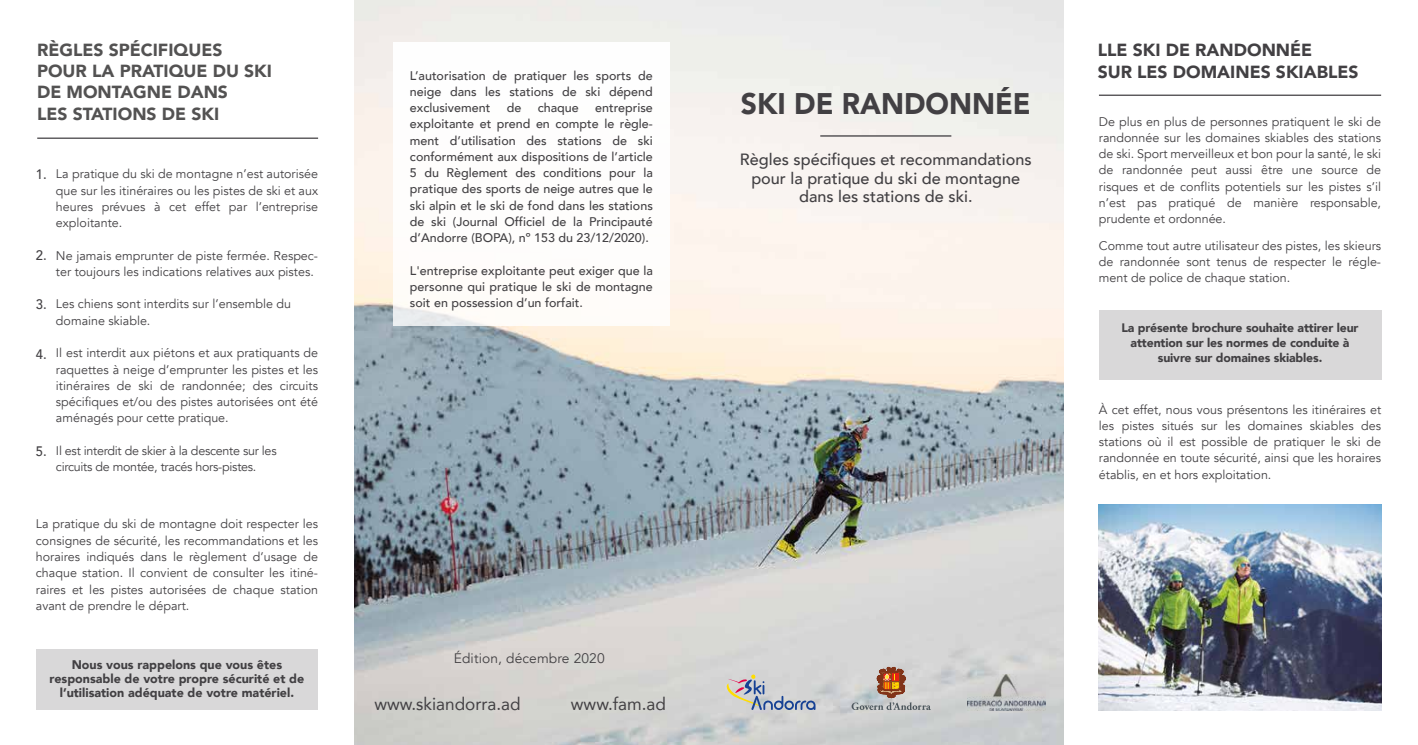
<style>
.page{position:relative;width:1418px;height:745px;background:#fff}
.page>*{position:absolute;margin:0;border:0;box-sizing:border-box;transform-origin:0 0}
.t1{font:900 29.75px "Avenir";color:#424043;scale:.95 1}
.t2{font:900 17.5px/21.2px "Avenir";color:#535252}
.t3{font:900 17.5px/21.2px "Avenir";color:#424043}
.t4{font:17.5px "Avenir";color:#424043}
.t5{font:500 16.25px/18.8px "Avenir";color:#424043;text-align:center}
.t6{font:13.75px "Avenir";letter-spacing:.01em;color:#424043}
.t7{font:500 13.75px "Avenir";color:#424043;scale:.95 1}
.t8{font:12.5px/16.2px "Avenir";color:#424043;text-align:justify}
.t9{font:500 12.5px/16.2px "Avenir";color:#424043;text-align:justify}
.t10{font:900 12.5px/13.8px "Avenir";color:#424043;text-align:center}
.t11{font:12.5px/16.2px "Avenir";letter-spacing:-.02em;color:#424043}
.t12{font:900 12.25px/15px "Avenir";letter-spacing:-.01em;color:#424043;text-align:center}
</style>
<div class="page">
<img style="left:354px;top:0;width:709px;height:744px">
<hr style="left:1098px;top:94px;width:282px;height:2px;background:#424043">
<img style="left:1098px;top:504px;width:282px;height:205px">
<img style="left:967px;top:674px;width:78px;height:35px">
<svg style="left:726px;top:673px;width:89px;height:36px"></svg>
<div style="left:36px;top:649px;width:282px;height:60px;background:#d9d8d9"></div>
<hr style="left:37px;top:137px;width:281px;height:2px;background:#424043">
<hr style="left:820px;top:135px;width:131px;height:1px;background:#424043">
<svg style="left:851px;top:666px;width:80px;height:43px"></svg>
<div style="left:393px;top:43px;width:276px;height:282px;background:#fefdfc"></div>
<div style="left:1098px;top:309px;width:282px;height:70px;background:#d9d8d9"></div>
<h2 class="t2" style="left:37px;top:40px;width:236px">RÈGLES SPÉCIFIQUES<br>POUR LA PRATIQUE DU SKI<br>DE MONTAGNE DANS<br>LES STATIONS DE SKI</h2>
<p class="t7" style="left:36px;top:165px;width:13px">1.</p>
<p class="t7" style="left:36px;top:246px;width:13px">2.</p>
<p class="t7" style="left:36px;top:295px;width:13px">3.</p>
<p class="t7" style="left:36px;top:344px;width:13px">4.</p>
<p class="t7" style="left:36px;top:441px;width:13px">5.</p>
<p class="t8" style="left:56px;top:166px;width:264px">La pratique du ski de montagne n’est autorisée que sur les itinéraires ou les pistes de ski et aux heures prévues à cet effet par l’entreprise exploitante.</p>
<p class="t8" style="left:56px;top:247px;width:264px">Ne jamais emprunter de piste fermée. Respec&shy;ter toujours les indications relatives aux pistes.</p>
<p class="t8" style="left:56px;top:296px;width:237px">Les chiens sont interdits sur l’ensemble du domaine skiable.</p>
<p class="t8" style="left:56px;top:345px;width:264px">Il est interdit aux piétons et aux pratiquants de raquettes à neige d’emprunter les pistes et les itinéraires de ski de randonnée; des circuits spécifiques et/ou des pistes autorisées ont été aménagés pour cette pratique.</p>
<p class="t11" style="left:56px;top:442px;width:222px">Il est interdit de skier à la descente sur les circuits de montée, tracés hors-pistes.</p>
<p class="t8" style="left:36px;top:516px;width:284px">La pratique du ski de montagne doit respecter les consignes de sécurité, les recommandations et les horaires indiqués dans le règlement d’usage de chaque station. Il convient de consulter les itiné&shy;raires et les pistes autorisées de chaque station avant de prendre le départ.</p>
<p class="t10" style="left:50px;top:658px;width:256px">Nous vous rappelons que vous êtes responsable de votre propre sécurité et de l’utilisation adéquate de votre matériel.</p>
<p class="t9" style="left:410px;top:67px;width:244px">L’autorisation de pratiquer les sports de neige dans les stations de ski dépend exclusivement</p>
<p class="t9" style="left:507px;top:100px;width:16px">de</p>
<p class="t9" style="left:538px;top:100px;width:43px">chaque</p>
<p class="t9" style="left:410px;top:100px;width:244px;text-indent:185px">entreprise exploitante et prend en compte le règle&shy;ment d’utilisation des stations de ski conformément aux dispositions de l’article 5 du Règlement des conditions pour la pratique des sports de neige autres que le ski alpin et le ski de fond dans les stations de ski (Journal Officiel de la Principauté d’Andorre (BOPA), nº 153 du 23/12/2020).</p>
<p class="t9" style="left:410px;top:262px;width:244px">L'entreprise exploitante peut exiger que la personne qui pratique le ski de montagne soit en possession d’un forfait.</p>
<p class="t6" style="left:454px;top:648px;width:152px">Édition, décembre 2020</p>
<h2 class="t4" style="left:374px;top:692px;width:148px">www.skiandorra.ad</h2>
<h2 class="t4" style="left:571px;top:692px;width:97px">www.fam.ad</h2>
<h1 class="t1" style="left:741px;top:85px;width:307px">SKI DE RANDONNÉE</h1>
<h3 class="t5" style="left:740px;top:150px;width:293px">Règles spécifiques et recommandations pour la pratique du ski de montagne dans les stations de ski.</h3>
<h2 class="t3" style="left:1097px;top:40px;width:262px">LLE SKI DE RANDONNÉE<br>SUR LES DOMAINES SKIABLES</h2>
<p class="t8" style="left:1098px;top:113px;width:284px">De plus en plus de personnes pratiquent le ski de randonnée sur les domaines skiables des stations de ski. Sport merveilleux et bon pour la santé, le ski de randonnée peut aussi être une source de risques et de conflits potentiels sur les pistes s’il n’est pas pratiqué de manière responsable, prudente et ordonnée.</p>
<p class="t8" style="left:1098px;top:237px;width:284px">Comme tout autre utilisateur des pistes, les skieurs de randonnée sont tenus de respecter le régle&shy;ment de police de chaque station.</p>
<p class="t12" style="left:1121px;top:320px;width:238px">La présente brochure souhaite attirer leur attention sur les normes de conduite à suivre sur domaines skiables.</p>
<p class="t8" style="left:1098px;top:401px;width:284px">À cet effet, nous vous présentons les itinéraires et les pistes situés sur les domaines skiables des stations où il est possible de pratiquer le ski de randonnée en toute sécurité, ainsi que les horaires établis, en et hors exploitation.</p>
</div>
